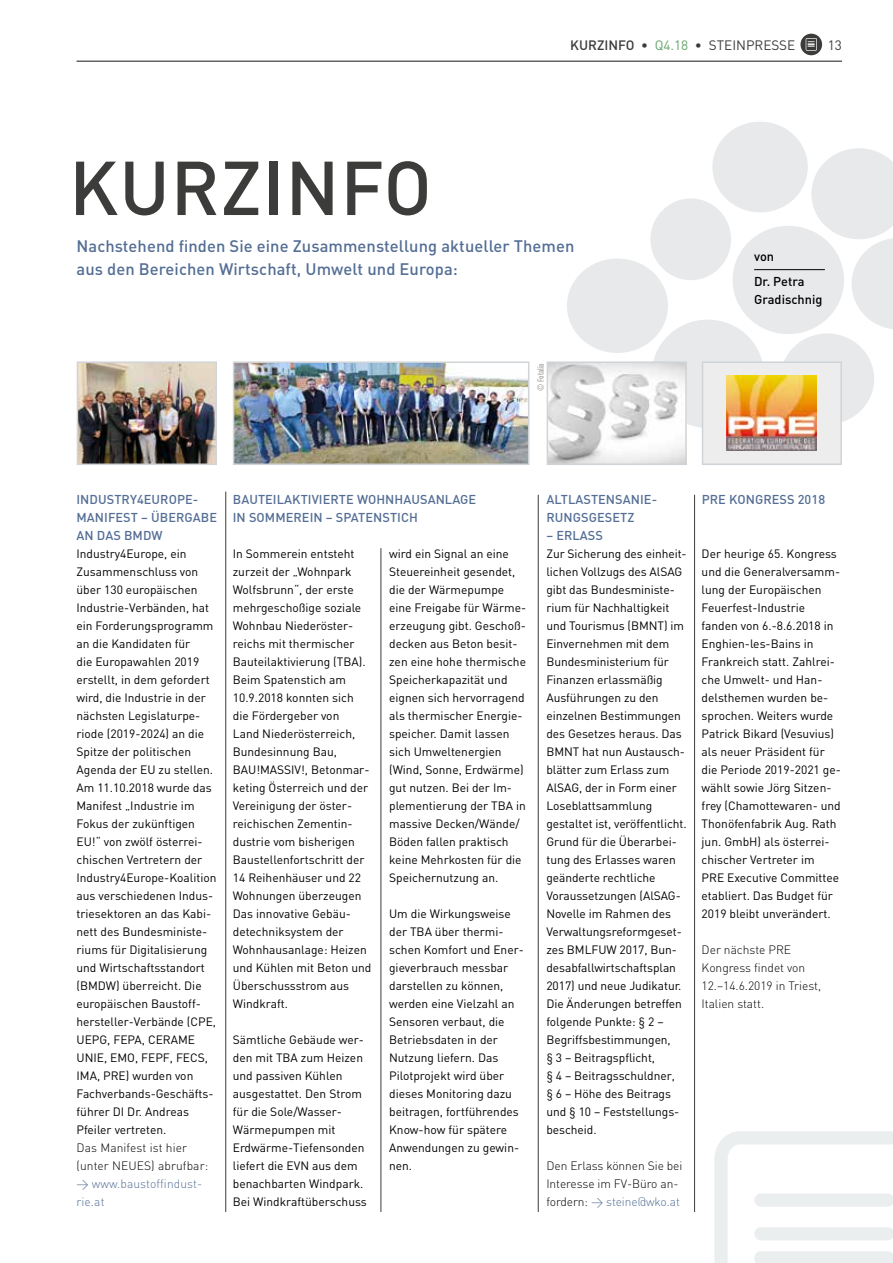
<style>
.page{position:relative;width:893px;height:1263px;background:#fff}
.page>*{position:absolute;margin:0;border:0;box-sizing:border-box;transform-origin:0 0}
.t1{font:500 75px "DIN";letter-spacing:.01em;color:#3c3c3b}
.t2{font:500 16.5px/22.5px "DIN";letter-spacing:.005em;color:#546e95}
.t3{font:13.5px "DIN";color:#3c3c3b}
.t4{font:500 12.75px/18px "DIN";letter-spacing:.005em;color:#546e95}
.t5{font:500 12.75px/25.5px "DIN";color:#000}
.t6{font:12px/18px "DIN";color:#000}
.t7{font:300 12px/18px "DIN";color:#000}
.t8{font:300 12px/18px "DIN";letter-spacing:.01em;color:#546e95}
.t9{font:9px "DIN Engschrift";letter-spacing:.005em;color:#b3b2b2}
.s1{font-weight:500}
.s2{color:#66a56b}
.s3{color:#546e95}
</style>
<div class="page">
<hr style="left:77px;top:61px;width:765px;height:1px;background:#3c3c3b">
<div style="left:800px;top:34px;width:22px;height:21px;background:#3c3c3b;border-radius:50%"></div>
<svg style="left:806px;top:38px;width:11px;height:13px"></svg>
<svg style="left:567px;top:122px;width:326px;height:306px;fill:#e7e9eb"></svg>
<svg style="left:714px;top:1131px;width:179px;height:132px"></svg>
<img style="left:80px;top:364px;width:134px;height:98px">
<div style="left:77px;top:361px;width:140px;height:104px;border:2px solid #cfd4d8"></div>
<hr style="left:381px;top:548px;width:1px;height:664px;background:#3c3c3b">
<hr style="left:538px;top:495px;width:1px;height:717px;background:#3c3c3b">
<hr style="left:225px;top:491px;width:1px;height:721px;background:#3c3c3b">
<hr style="left:694px;top:495px;width:1px;height:717px;background:#3c3c3b">
<img style="left:236px;top:364px;width:290px;height:98px">
<div style="left:233px;top:361px;width:296px;height:104px;border:2px solid #cfd4d8"></div>
<img style="left:550px;top:364px;width:134px;height:98px">
<div style="left:547px;top:361px;width:140px;height:104px;border:2px solid #cfd4d8"></div>
<div style="left:702px;top:362px;width:139px;height:102px;background:#ededed"></div>
<img style="left:727px;top:376px;width:90px;height:75px">
<div style="left:702px;top:361px;width:140px;height:104px;border:2px solid #cfd4d8"></div>
<hr style="left:754px;top:269px;width:71px;height:1px;background:#000">
<h1 class="t1" style="left:69px;top:140px;width:364px">KURZINFO</h1>
<p class="t3" style="left:570px;top:37px;width:226px"><span class="s1">KURZINFO •</span> <span class="s2">Q4.18</span> • STEINPRESSE</p>
<p class="t3" style="left:828px;top:37px;width:16px">13</p>
<h2 class="t2" style="left:77px;top:234px;width:499px">Nachstehend finden Sie eine Zusammenstellung aktueller Themen aus den Bereichen Wirtschaft, Umwelt und Europa:</h2>
<p class="t9" style="left:535px;top:391px;width:29px;rotate:-90deg">© Fotalia</p>
<p class="t5" style="left:754px;top:243px;width:52px">von<br>Dr. Petra</p>
<p class="t5" style="left:754px;top:286px;width:70px">Gradischnig</p>
<p class="t4" style="left:77px;top:490px;width:142px">INDUSTRY4EUROPE-<br>MANIFEST – ÜBERGABE<br>AN DAS BMDW</p>
<p class="t4" style="left:546px;top:490px;width:112px">ALTLASTENSANIE-<br>RUNGSGESETZ</p>
<p class="t4" style="left:233px;top:490px;width:245px">BAUTEILAKTIVIERTE WOHNHAUSANLAGE<br>IN SOMMEREIN – SPATENSTICH</p>
<p class="t4" style="left:546px;top:526px;width:58px">– ERLASS</p>
<p class="t6" style="left:77px;top:544px;width:142px">Industry4Europe, ein<br>Zusammenschluss von über 130 europäischen<br>Industrie-Verbänden, hat ein Forderungsprogramm an die Kandidaten für<br>die Europawahlen 2019 erstellt, in dem gefordert wird, die Industrie in der nächsten Legislaturpe&shy;riode (2019-2024) an die<br>Spitze der politischen<br>Agenda der EU zu stellen.<br>Am 11.10.2018 wurde das<br>Manifest „Industrie im<br>Fokus der zukünftigen<br>EU!“ von zwölf österrei&shy;chischen Vertretern der<br>Industry4Europe-Koalition aus verschiedenen Indus&shy;triesektoren an das Kabi&shy;nett des Bundesministe&shy;riums für Digitalisierung und Wirtschaftsstandort (BMDW) überreicht. Die europäischen Baustoff&shy;hersteller-Verbände (CPE,<br>UEPG, FEPA, CERAME<br>UNIE, EMO, FEPF, FECS,<br>IMA, PRE) wurden von<br>Fachverbands-Geschäfts&shy;führer DI Dr. Andreas<br>Pfeiler vertreten.</p>
<p class="t7" style="left:77px;top:1139px;width:133px">Das Manifest ist hier (unter NEUES) abrufbar:</p>
<p class="t8" style="left:77px;top:1175px;width:127px">&gt; www.baustoffindust&shy;rie.at</p>
<p class="t6" style="left:233px;top:544px;width:140px">In Sommerein entsteht zurzeit der „Wohnpark<br>Wolfsbrunn“, der erste mehrgeschoßige soziale<br>Wohnbau Niederöster&shy;reichs mit thermischer<br>Bauteilaktivierung (TBA).<br>Beim Spatenstich am<br>10.9.2018 konnten sich die Fördergeber von<br>Land Niederösterreich,<br>Bundesinnung Bau,<br>BAU!MASSIV!, Betonmar&shy;keting Österreich und der<br>Vereinigung der öster&shy;reichischen Zementin&shy;dustrie vom bisherigen<br>Baustellenfortschritt der<br>14 Reihenhäuser und 22<br>Wohnungen überzeugen<br>Das innovative Gebäu&shy;detechniksystem der<br>Wohnhausanlage: Heizen und Kühlen mit Beton und<br>Überschussstrom aus<br>Windkraft.</p>
<p class="t6" style="left:233px;top:1030px;width:136px">Sämtliche Gebäude wer&shy;den mit TBA zum Heizen und passiven Kühlen ausgestattet. Den Strom für die Sole/Wasser-<br>Wärmepumpen mit<br>Erdwärme-Tiefensonden liefert die EVN aus dem benachbarten Windpark.<br>Bei Windkraftüberschuss</p>
<p class="t6" style="left:389px;top:544px;width:138px">wird ein Signal an eine<br>Steuereinheit gesendet, die der Wärmepumpe eine Freigabe für Wärme&shy;erzeugung gibt. Geschoß&shy;decken aus Beton besit&shy;zen eine hohe thermische<br>Speicherkapazität und eignen sich hervorragend als thermischer Energie&shy;speicher. Damit lassen sich Umweltenergien (Wind, Sonne, Erdwärme) gut nutzen. Bei der Im&shy;plementierung der TBA in massive Decken/Wände/<br>Böden fallen praktisch keine Mehrkosten für die<br>Speichernutzung an.</p>
<p class="t6" style="left:389px;top:904px;width:136px">Um die Wirkungsweise der TBA über thermi&shy;schen Komfort und Ener&shy;gieverbrauch messbar darstellen zu können, werden eine Vielzahl an<br>Sensoren verbaut, die<br>Betriebsdaten in der<br>Nutzung liefern. Das<br>Pilotprojekt wird über dieses Monitoring dazu beitragen, fortführendes<br>Know-how für spätere<br>Anwendungen zu gewin&shy;nen.</p>
<p class="t6" style="left:546px;top:544px;width:142px">Zur Sicherung des einheit&shy;lichen Vollzugs des AlSAG gibt das Bundesministe&shy;rium für Nachhaltigkeit und Tourismus (BMNT) im<br>Einvernehmen mit dem<br>Bundesministerium für<br>Finanzen erlassmäßig<br>Ausführungen zu den einzelnen Bestimmungen des Gesetzes heraus. Das<br>BMNT hat nun Austausch&shy;blätter zum Erlass zum<br>AlSAG, der in Form einer<br>Loseblattsammlung gestaltet ist, veröffentlicht.<br>Grund für die Überarbei&shy;tung des Erlasses waren geänderte rechtliche<br>Voraussetzungen (AlSAG-<br>Novelle im Rahmen des<br>Verwaltungsreformgeset&shy;zes BMLFUW 2017, Bun&shy;desabfallwirtschaftsplan<br>2017) und neue Judikatur.<br>Die Änderungen betreffen folgende Punkte: § 2 –<br>Begriffsbestimmungen,<br>§ 3 – Beitragspflicht,<br>§ 4 – Beitragsschuldner,<br>§ 6 – Höhe des Beitrags und § 10 – Feststellungs&shy;bescheid.</p>
<p class="t7" style="left:546px;top:1157px;width:138px">Den Erlass können Sie bei<br>Interesse im FV-Büro an&shy;fordern: <span class="s3">&gt; steine@wko.at</span></p>
<p class="t4" style="left:702px;top:490px;width:125px">PRE KONGRESS 2018</p>
<p class="t6" style="left:702px;top:544px;width:141px">Der heurige 65. Kongress und die Generalversamm&shy;lung der Europäischen<br>Feuerfest-Industrie fanden von 6.-8.6.2018 in<br>Enghien-les-Bains in<br>Frankreich statt. Zahlrei&shy;che Umwelt- und Han&shy;delsthemen wurden be&shy;sprochen. Weiters wurde<br>Patrick Bikard (Vesuvius) als neuer Präsident für die Periode 2019-2021 ge&shy;wählt sowie Jörg Sitzen&shy;frey (Chamottewaren- und<br>Thonöfenfabrik Aug. Rath jun. GmbH) als österrei&shy;chischer Vertreter im<br>PRE Executive Committee etabliert. Das Budget für<br>2019 bleibt unverändert.</p>
<p class="t7" style="left:702px;top:941px;width:121px">Der nächste PRE<br>Kongress findet von<br>12.–14.6.2019 in Triest,<br>Italien statt.</p>
</div>
